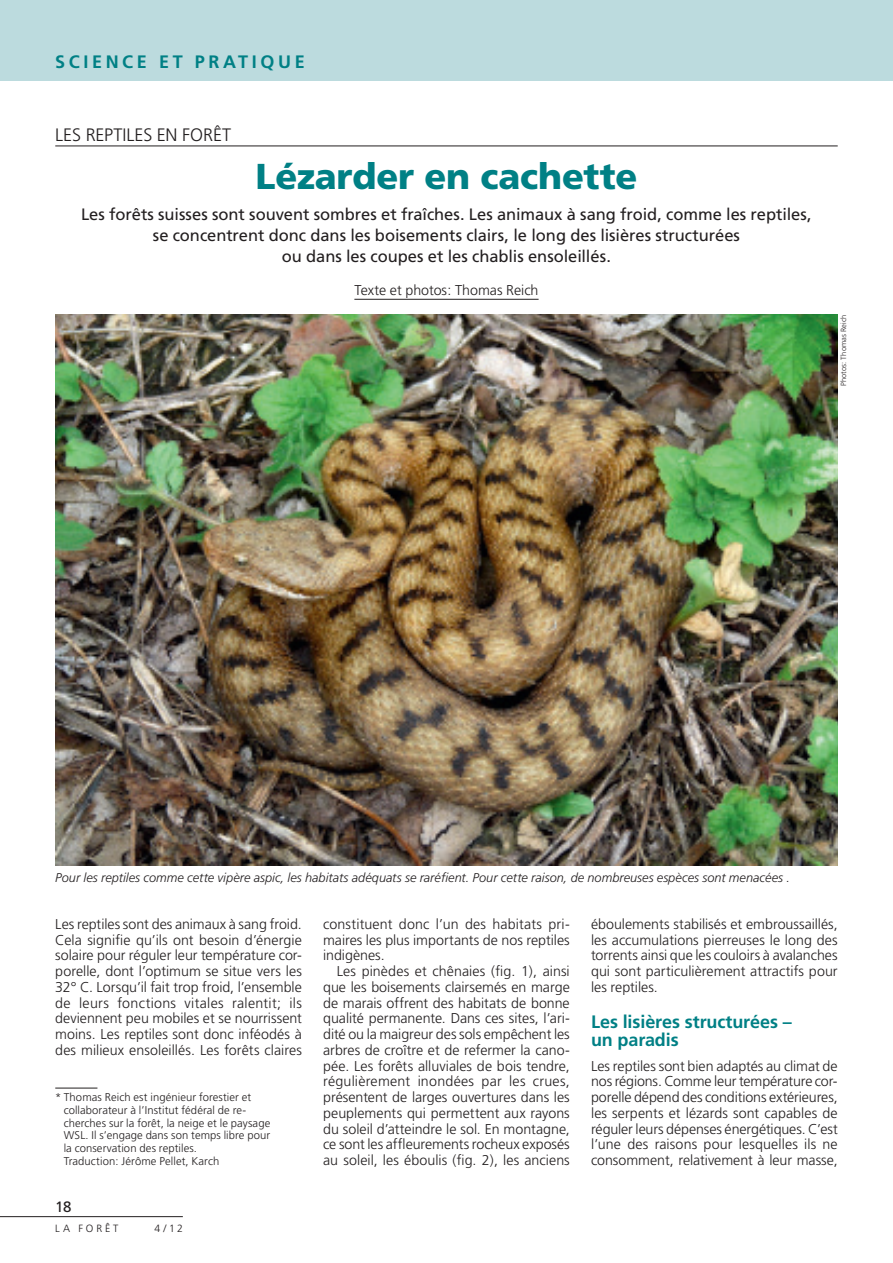
<style>
.page{position:relative;width:893px;height:1263px;background:#fff}
.page>*{position:absolute;margin:0;border:0;box-sizing:border-box;transform-origin:0 0}
.Titre_indd{font:900 36px "Frutiger";letter-spacing:-.005em;color:#008085}
.Intertitre_2li{font:700 18px/18.8px "Frutiger";color:#008085}
.Surtitre_capita{font:300 18px "Frutiger";color:#231f20}
.Intertitre_2li-2{font:700 18px "Frutiger";letter-spacing:.2em;color:#008085}
.Chapeau_indd{font:16.5px/21px "Frutiger";letter-spacing:-.005em;color:#231f20;text-align:center}
.t1{font:15px "Frutiger";color:#231f20}
.Texte_de_base{font:300 14.25px/15.8px "Frutiger";color:#231f20;text-align:justify}
.Auteur_filet_dess{font:300 14.25px "Frutiger";color:#231f20}
.Légendes_indd{font:italic 300 12.75px "Frutiger";color:#231f20}
.Auteur_infos_en_b{font:300 11.25px/12.8px "Frutiger";letter-spacing:.005em;color:#231f20}
.t2{font:300 10.5px "Frutiger";letter-spacing:.275em;color:#231f20}
.Photographe_in{font:300 7.5px "Frutiger";letter-spacing:.015em;color:#231f20}
</style>
<div class="page">
<hr style="left:0;top:1216px;width:183px;height:1px;background:#231f20">
<div style="left:0;top:0;width:893px;height:81px;background:#bcdbde"></div>
<hr style="left:55px;top:146px;width:783px;height:1px;background:#231f20">
<hr style="left:354px;top:299px;width:185px;height:1px;background:#231f20">
<hr style="left:55px;top:1088px;width:42px;height:1px;background:#231f20">
<img style="left:55px;top:315px;width:783px;height:550px">
<p class="Intertitre_2li-2" style="left:55px;top:51px;width:251px">SCIENCE ET PRATIQUE</p>
<p class="Surtitre_capita" style="left:55px;top:125px;width:177px">LES REPTILES EN FORÊT</p>
<p class="Titre_indd" style="left:256px;top:154px;width:383px">Lézarder en cachette</p>
<p class="Chapeau_indd" style="left:81px;top:204px;width:732px">Les forêts suisses sont souvent sombres et fraîches. Les animaux à sang froid, comme les reptiles, se concentrent donc dans les boisements clairs, le long des lisières structurées<br>ou dans les coupes et les chablis ensoleillés.</p>
<p class="Auteur_filet_dess" style="left:354px;top:282px;width:186px">Texte et photos: Thomas Reich</p>
<p class="Photographe_in" style="left:839px;top:386px;width:73px;rotate:-90deg">Photos: Thomas Reich</p>
<p class="Légendes_indd" style="left:55px;top:870px;width:736px">Pour les reptiles comme cette vipère aspic, les habitats adéquats se raréfient. Pour cette raison, de nombreuses espèces sont menacées .</p>
<p class="Texte_de_base" style="left:591px;top:916px;width:248px">éboulements stabilisés et embroussaillés, les accumulations pierreuses le long des torrents ainsi que les couloirs à avalanches qui sont particulièrement attractifs pour les reptiles.</p>
<p class="Intertitre_2li" style="left:591px;top:1012px;width:202px">Les lisières structurées – un paradis</p>
<p class="Texte_de_base" style="left:591px;top:1058px;width:248px">Les reptiles sont bien adaptés au climat de nos régions. Comme leur température cor&shy;porelle dépend des conditions extérieures, les serpents et lézards sont capables de réguler leurs dépenses énergétiques. C’est l’une des raisons pour lesquelles ils ne consomment, relativement à leur masse,</p>
<p class="Texte_de_base" style="left:55px;top:916px;width:248px">Les reptiles sont des animaux à sang froid.<br>Cela signifie qu’ils ont besoin d’énergie solaire pour réguler leur température cor&shy;porelle, dont l’optimum se situe vers les 32° C. Lorsqu’il fait trop froid, l’ensemble de leurs fonctions vitales ralentit; ils deviennent peu mobiles et se nourrissent moins. Les reptiles sont donc inféodés à des milieux ensoleillés. Les forêts claires</p>
<p class="Texte_de_base" style="left:323px;top:916px;width:248px">constituent donc l’un des habitats pri&shy;maires les plus importants de nos reptiles indigènes.</p>
<p class="Texte_de_base" style="left:323px;top:963px;width:248px;text-indent:14px">Les pinèdes et chênaies (fig. 1), ainsi que les boisements clairsemés en marge de marais offrent des habitats de bonne qualité permanente. Dans ces sites, l’ari&shy;dité ou la maigreur des sols empêchent les arbres de croître et de refermer la cano&shy;pée. Les forêts alluviales de bois tendre, régulièrement inondées par les crues, présentent de larges ouvertures dans les peuplements qui permettent aux rayons du soleil d’atteindre le sol. En montagne, ce sont les affleurements rocheux exposés au soleil, les éboulis (fig. 2), les anciens</p>
<p class="Auteur_infos_en_b" style="left:64px;top:1091px;width:208px;text-indent:-9px">* Thomas Reich est ingénieur forestier et collaborateur à l’Institut fédéral de re&shy;cherches sur la forêt, la neige et le paysage WSL. Il s’engage dans son temps libre pour la conservation des reptiles.<br>Traduction: Jérôme Pellet, Karch</p>
<p class="t1" style="left:55px;top:1198px;width:18px">18</p>
<p class="t2" style="left:55px;top:1222px;width:65px">LA FORÊT</p>
<p class="t2" style="left:154px;top:1222px;width:30px">4/12</p>
</div>
